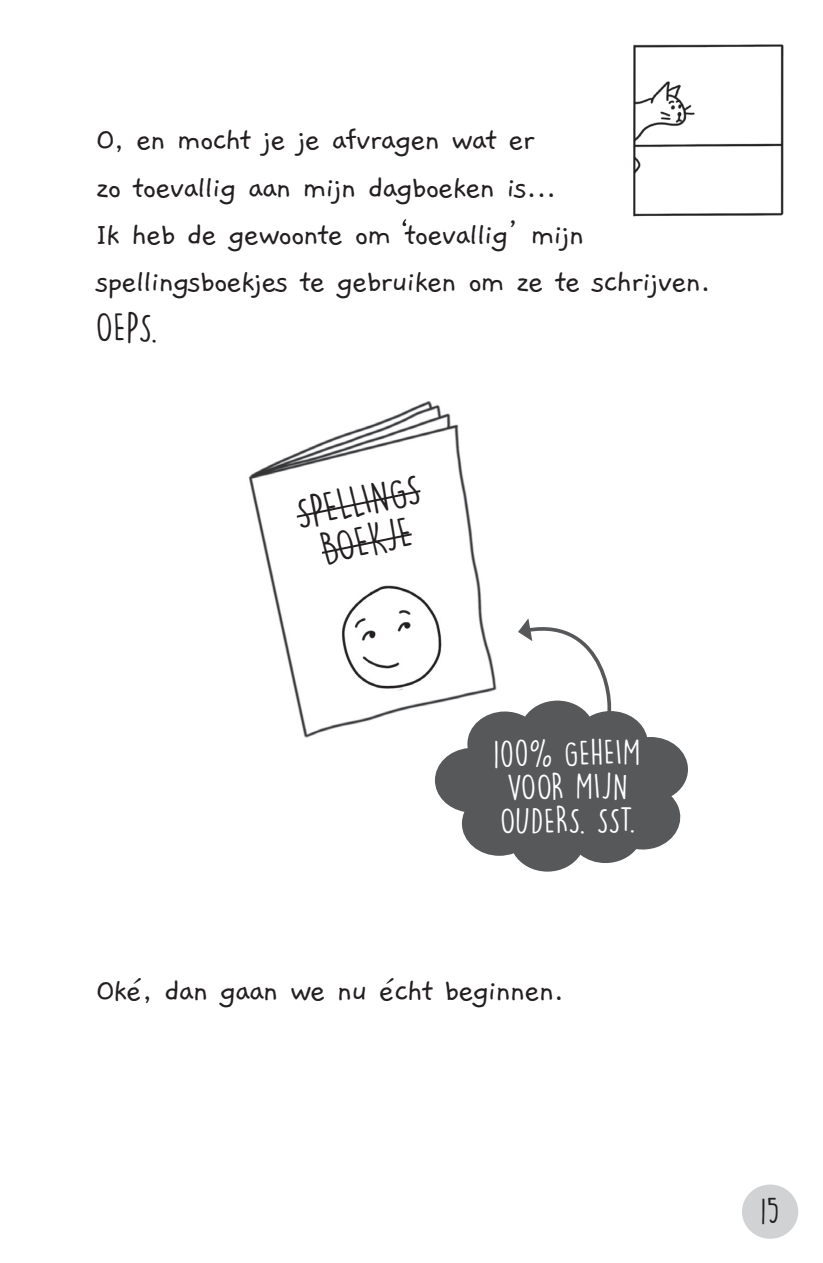
<style>
.page{position:relative;width:823px;height:1263px;background:#fff}
.page>*{position:absolute;margin:0;border:0;box-sizing:border-box;transform-origin:0 0}
.t1{font:40.5px/40.5px "Lemon Yellow Sun";color:#231f20;text-align:center}
.t2{font:38.25px "Lemon Yellow Sun";color:#231f20}
.t3{font:33.75px/47.2px "Gaegu";letter-spacing:-.05em;color:#231f20}
.t4{font:33.75px/33.8px "Lemon Yellow Sun";color:#fff}
.t5{font:31.5px "Lemon Yellow Sun";color:#231f20}
.s1{font-family:"Sabon LT Std"}
</style>
<div class="page">
<img style="left:248px;top:401px;width:249px;height:337px">
<img style="left:633px;top:44px;width:151px;height:173px">
<svg style="left:258px;top:450px;width:208px;height:141px"></svg>
<svg style="left:402px;top:219px;width:4px;height:7px"></svg>
<svg style="left:518px;top:618px;width:93px;height:82px"></svg>
<svg style="left:435px;top:700px;width:253px;height:172px;fill:#57585a"></svg>
<div style="left:742px;top:1184px;width:56px;height:55px;background:#d1d2d4;border-radius:50%"></div>
<p class="t3" style="left:96px;top:117px;width:617px">O, en mocht je je afvragen wat er<br>zo toevallig aan mijn dagboeken is...<br>Ik heb de gewoonte om toevallig’mijn spellingsboekjes te gebruiken om ze te schrijven.</p>
<p class="t2" style="left:96px;top:303px;width:64px">OEPS.</p>
<p class="t1" style="left:292px;top:494px;width:128px;rotate:-12deg">SPELLINGS<br>BOEKJE</p>
<p class="t4" style="left:493px;top:737px;width:148px;rotate:-1deg">100% GEHEIM<br>VOOR MIJN<br>OUDERS. SST.</p>
<p class="t3" style="left:96px;top:967px;width:470px">Oke<span class="s1">´</span>, dan gaan we nu e<span class="s1">´</span>cht beginnen.</p>
<p class="t5" style="left:761px;top:1191px;width:20px">15</p>
</div>
